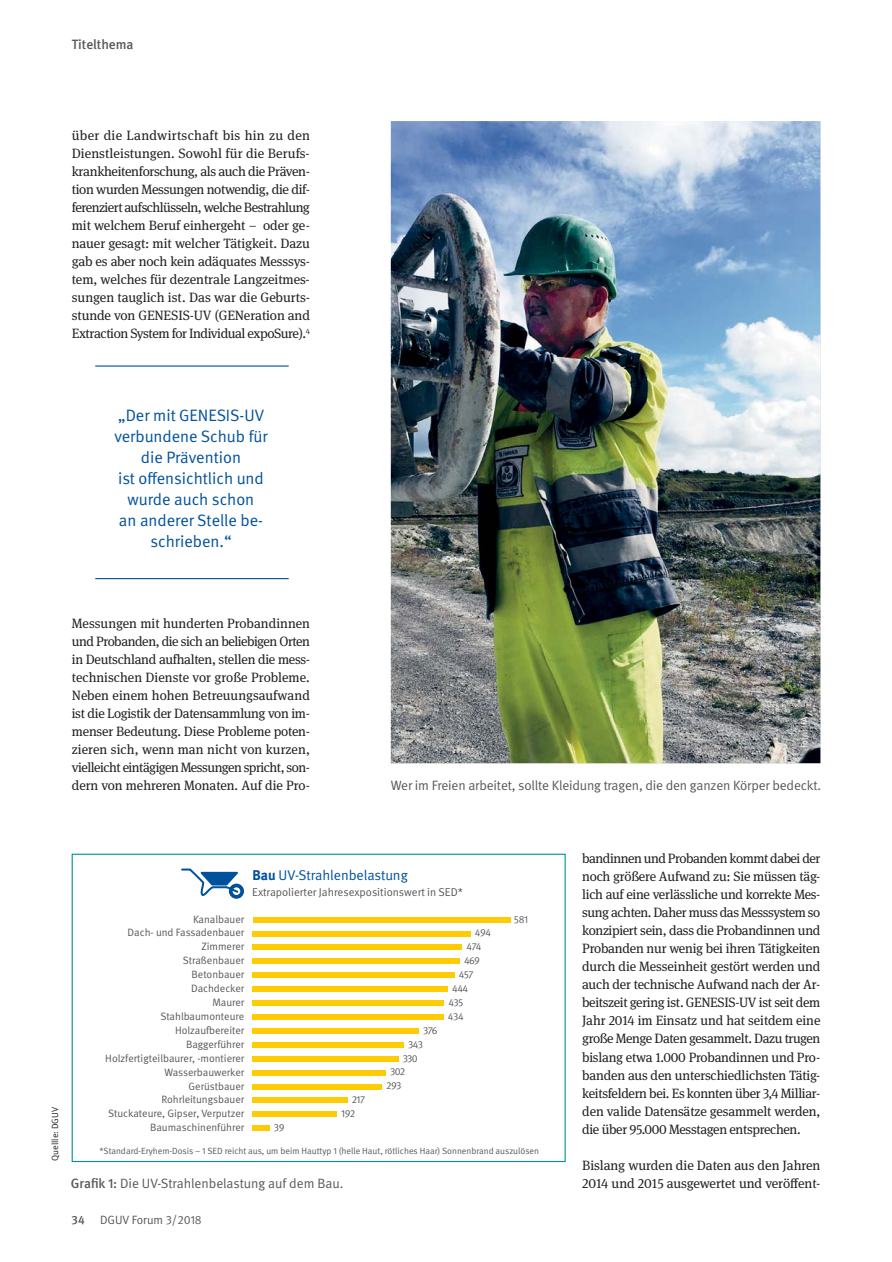
<style>
.page{position:relative;width:892px;height:1262px;background:#fff}
.page>*{position:absolute;margin:0;border:0;box-sizing:border-box;transform-origin:0 0}
.t1{font:16.5px/21px "DGUV Meta";color:#00519c;text-align:center}
.t2{font:14.1px "DGUV Meta";letter-spacing:-.01em;color:#00519c}
.t3{font:13.5px/18.1px "DGUV Meta Serif";letter-spacing:-.02em;color:#231f20;text-align:justify}
.t4{font:13.5px "DGUV Meta";letter-spacing:-.01em;color:#58595b}
.t5{font:500 13.5px "DGUV Meta";color:#58595b}
.t6{font:12px "DGUV Meta";color:#58595b}
.t7{font:500 12px "DGUV Meta";color:#58595b}
.t8{font:11.25px "DGUV Meta";color:#58595b}
.t9{font:10.65px/14px "DGUV Meta";color:#58595b;text-align:right}
.t10{font:10.2px/14px "DGUV Meta";letter-spacing:-.05em;color:#58595b}
.t11{font:9px "DGUV Meta";color:#58595b}
.t12{font:9px "DGUV Meta";color:#231f20}
.t13{font:9px "DGUV Meta";color:#fff}
.s1{font-weight:700}
.s2{font-weight:500}
</style>
<div class="page">
<img style="left:391px;top:121px;width:429px;height:642px">
<img style="left:792px;top:708px;width:24px;height:49px">
<hr style="left:95px;top:365px;width:194px;height:2px;background:#00519c">
<hr style="left:95px;top:578px;width:194px;height:1px;background:#00519c">
<div style="left:229px;top:883px;width:15px;height:15px;border:4px solid #00519c;border-radius:50%"></div>
<svg style="left:181px;top:868px;width:59px;height:31px"></svg>
<div style="left:253px;top:917px;width:257px;height:5px;background:#ffcb04"></div>
<div style="left:252px;top:930px;width:219px;height:6px;background:#ffcb04"></div>
<div style="left:252px;top:944px;width:210px;height:6px;background:#ffcb04"></div>
<div style="left:252px;top:958px;width:208px;height:6px;background:#ffcb04"></div>
<div style="left:252px;top:972px;width:203px;height:6px;background:#ffcb04"></div>
<div style="left:252px;top:986px;width:196px;height:6px;background:#ffcb04"></div>
<div style="left:252px;top:1000px;width:192px;height:6px;background:#ffcb04"></div>
<div style="left:252px;top:1014px;width:192px;height:6px;background:#ffcb04"></div>
<div style="left:252px;top:1028px;width:167px;height:5px;background:#ffcb04"></div>
<div style="left:252px;top:1042px;width:152px;height:5px;background:#ffcb04"></div>
<div style="left:252px;top:1056px;width:147px;height:5px;background:#ffcb04"></div>
<div style="left:252px;top:1069px;width:134px;height:6px;background:#ffcb04"></div>
<div style="left:252px;top:1083px;width:130px;height:6px;background:#ffcb04"></div>
<div style="left:252px;top:1097px;width:96px;height:6px;background:#ffcb04"></div>
<div style="left:252px;top:1111px;width:85px;height:6px;background:#ffcb04"></div>
<div style="left:252px;top:1125px;width:18px;height:6px;background:#ffcb04"></div>
<div style="left:72px;top:853px;width:494px;height:309px;border:1px solid #009391"></div>
<p class="t5" style="left:72px;top:40px;width:63px">Titelthema</p>
<p class="t3" style="left:72px;top:126px;width:240px">über die Landwirtschaft bis hin zu den Dienstleistungen. Sowohl für die Berufs&shy;krankheitenforschung, als auch die Präven&shy;tion wurden Messungen notwendig, die dif&shy;ferenziert aufschlüsseln, welche Bestrahlung mit welchem Beruf einhergeht – oder ge&shy;nauer gesagt: mit welcher Tätigkeit. Dazu gab es aber noch kein adäquates Messsys&shy;tem, welches für dezentrale Langzeitmes&shy;sungen tauglich ist. Das war die Geburts&shy;stunde von GENESIS-UV (GENeration and Extraction System for Individual expoSure).<sup>4</sup></p>
<p class="t1" style="left:114px;top:406px;width:155px">„Der mit GENESIS-UV verbundene Schub für die Prävention<br>ist offensichtlich und wurde auch schon<br>an anderer Stelle be&shy;schrieben.“</p>
<p class="t3" style="left:72px;top:614px;width:240px">Messungen mit hunderten Probandinnen und Probanden, die sich an beliebigen Orten in Deutschland aufhalten, stellen die mess&shy;technischen Dienste vor große Probleme.<br>Neben einem hohen Betreuungsaufwand ist die Logistik der Datensammlung von im&shy;menser Bedeutung. Diese Probleme poten&shy;zieren sich, wenn man nicht von kurzen, vielleicht eintägigen Messungen spricht, son&shy;dern von mehreren Monaten. Auf die Pro-</p>
<p class="t13" style="left:801px;top:748px;width:34px;rotate:-90deg">Foto: IFA</p>
<p class="t4" style="left:391px;top:780px;width:432px">Wer im Freien arbeitet, sollte Kleidung tragen, die den ganzen Körper bedeckt.</p>
<p class="t12" style="left:52px;top:1160px;width:55px;rotate:-90deg">Quellle: DGUV</p>
<p class="t2" style="left:252px;top:870px;width:157px"><span class="s1">Bau</span> UV-Strahlenbelastung</p>
<p class="t9" style="left:105px;top:913px;width:140px">Kanalbauer<br>Dach- und Fassadenbauer<br>Zimmerer<br>Straßenbauer<br>Betonbauer<br>Dachdecker<br>Maurer<br>Stahlbaumonteure<br>Holzaufbereiter<br>Baggerführer<br>Holzfertigteilbaurer, -montierer<br>Wasserbauwerker<br>Gerüstbauer<br>Rohrleitungsbauer<br>Stuckateure, Gipser, Verputzer<br>Baumaschinenführer</p>
<p class="t8" style="left:252px;top:888px;width:212px">Extrapolierter Jahresexpositionswert in SED*</p>
<p class="t10" style="left:274px;top:1121px;width:12px">39</p>
<p class="t10" style="left:341px;top:1094px;width:25px;text-indent:10px">217<br>192</p>
<p class="t10" style="left:423px;top:1024px;width:16px">376</p>
<p class="t10" style="left:408px;top:1038px;width:16px">343</p>
<p class="t10" style="left:403px;top:1052px;width:17px">330</p>
<p class="t10" style="left:390px;top:1066px;width:17px">302</p>
<p class="t10" style="left:386px;top:1080px;width:17px">293</p>
<p class="t10" style="left:475px;top:927px;width:18px">494</p>
<p class="t10" style="left:466px;top:941px;width:16px">474</p>
<p class="t10" style="left:464px;top:955px;width:17px">469</p>
<p class="t10" style="left:459px;top:968px;width:16px">457</p>
<p class="t10" style="left:452px;top:982px;width:17px">444</p>
<p class="t10" style="left:448px;top:996px;width:16px">435</p>
<p class="t10" style="left:448px;top:1010px;width:17px">434</p>
<p class="t10" style="left:514px;top:913px;width:15px">581</p>
<p class="t11" style="left:99px;top:1147px;width:441px">* Standard-Eryhem-Dosis – 1 SED reicht aus, um beim Hauttyp 1 (helle Haut, rötliches Haar) Sonnenbrand auszulösen</p>
<p class="t4" style="left:71px;top:1178px;width:274px"><span class="s2">Grafik 1:</span> Die UV-Strahlenbelastung auf dem Bau.</p>
<p class="t7" style="left:72px;top:1215px;width:15px">34</p>
<p class="t6" style="left:100px;top:1215px;width:103px">DGUV Forum 3/2018</p>
<p class="t3" style="left:582px;top:849px;width:240px">bandinnen und Probanden kommt dabei der noch größere Aufwand zu: Sie müssen täg&shy;lich auf eine verlässliche und korrekte Mes&shy;sung achten. Daher muss das Messsystem so konzipiert sein, dass die Probandinnen und Probanden nur wenig bei ihren Tätigkeiten durch die Messeinheit gestört werden und auch der technische Aufwand nach der Ar&shy;beitszeit gering ist. GENESIS-UV ist seit dem Jahr 2014 im Einsatz und hat seitdem eine große Menge Daten gesammelt. Dazu trugen bislang etwa 1.000 Probandinnen und Pro&shy;banden aus den unterschiedlichsten Tätig&shy;keitsfeldern bei. Es konnten über 3,4 Milliar&shy;den valide Datensätze gesammelt werden, die über 95.000 Messtagen entsprechen.</p>
<p class="t3" style="left:582px;top:1156px;width:240px">Bislang wurden die Daten aus den Jahren<br>2014 und 2015 ausgewertet und veröffent-</p>
</div>
